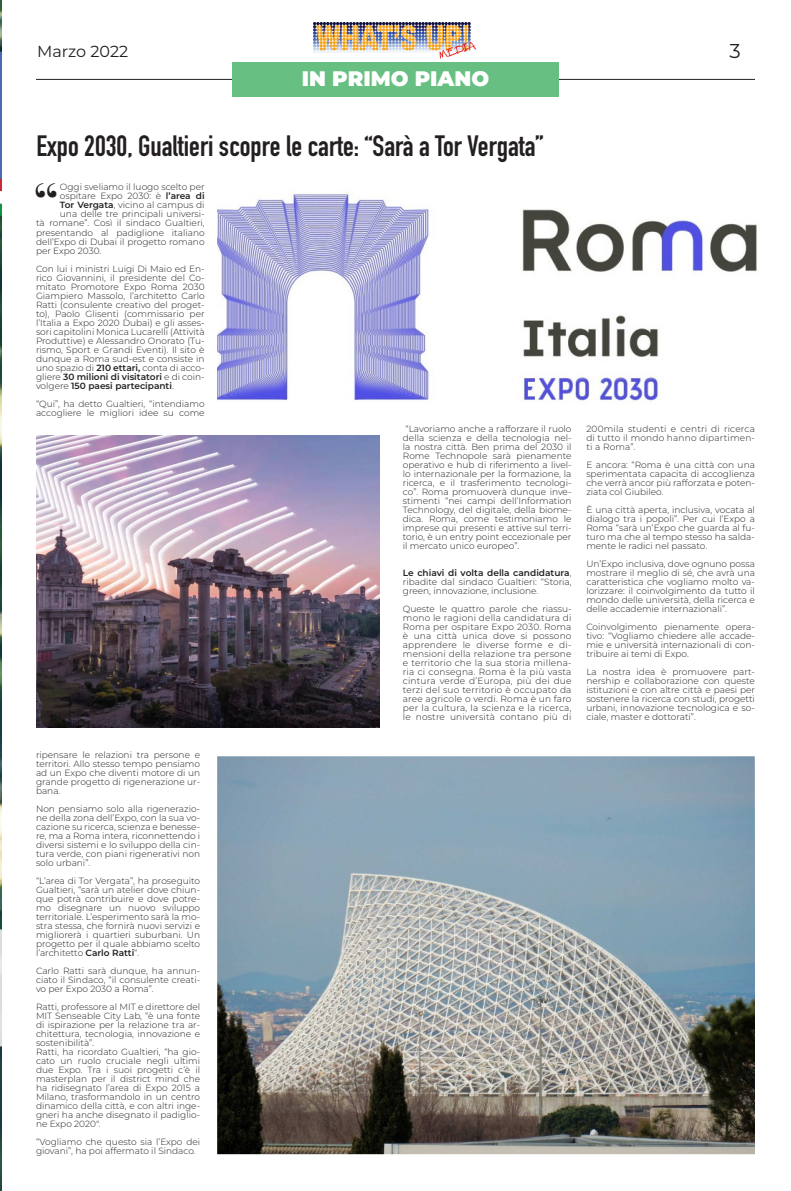
<style>
.page{position:relative;width:791px;height:1191px;background:#fff}
.page>*{position:absolute;margin:0;border:0;box-sizing:border-box;transform-origin:0 0}
.t1{font:700 48px "Bodoni Svty Two ITCTT";color:#231f20}
.t2{font:700 29px "DIN Condensed";color:#231f20}
.t3{font:900 21px "Montserrat";color:#fff}
.t4{font:20px "Montserrat";color:#231f20}
.t5{font:16px "Montserrat";color:#231f20}
.t6{font:300 9px/9px "Montserrat";color:#231f20;text-align:justify}
.s1{font-weight:600}
</style>
<div class="page">
<img style="left:217px;top:194px;width:540px;height:207px">
<img style="left:314px;top:23px;width:162px;height:36px">
<img style="left:0;top:0;width:1px;height:1191px">
<hr style="left:36px;top:79px;width:719px;height:1px;background:#231f20">
<img style="left:217px;top:756px;width:538px;height:398px">
<div style="left:232px;top:62px;width:326px;height:34px;background:#67c081"></div>
<img style="left:36px;top:435px;width:343px;height:292px">
<p class="t5" style="left:37px;top:40px;width:93px">Marzo 2022</p>
<p class="t4" style="left:729px;top:38px;width:13px">3</p>
<p class="t3" style="left:302px;top:63px;width:189px">IN PRIMO PIANO</p>
<p class="t2" style="left:36px;top:127px;width:508px">Expo 2030, Gualtieri scopre le carte: “Sarà a Tor Vergata”</p>
<p class="t1" style="left:33px;top:161px;width:28px">“</p>
<p class="t6" style="left:60px;top:182px;width:146px">Oggi sveliamo il luogo scelto per</p>
<p class="t6" style="left:60px;top:191px;width:146px">ospitare Expo 2030: è <span class="s1">l’area di</span></p>
<p class="t6" style="left:60px;top:200px;width:146px"><span class="s1">Tor Vergata</span>, vicino al campus di</p>
<p class="t6" style="left:60px;top:209px;width:146px">una delle tre principali universi-</p>
<p class="t6" style="left:36px;top:218px;width:170px">tà romane”. Così il sindaco Gualtieri,</p>
<p class="t6" style="left:36px;top:227px;width:170px">presentando al padiglione italiano</p>
<p class="t6" style="left:36px;top:236px;width:170px">dell’Expo di Dubai il progetto romano</p>
<p class="t6" style="left:36px;top:245px;width:67px">per Expo 2030.</p>
<p class="t6" style="left:36px;top:263px;width:170px">Con lui i ministri Luigi Di Maio ed En&shy;rico Giovannini, il presidente del Co&shy;mitato Promotore Expo Roma 2030<br>Giampiero Massolo, l’architetto Carlo Ratti (consulente creativo del proget&shy;to), Paolo Glisenti (commissario per l’Italia a Expo 2020 Dubai) e gli asses&shy;sori capitolini Monica Lucarelli (Attività Produttive) e Alessandro Onorato (Tu&shy;rismo, Sport e Grandi Eventi). Il sito è dunque a Roma sud-est e consiste in uno spazio di <span class="s1">210 ettari,</span> conta di acco&shy;gliere <span class="s1">30 milioni di visitatori</span> e di coin&shy;volgere <span class="s1">150 paesi partecipanti</span>.</p>
<p class="t6" style="left:36px;top:398px;width:170px">“Qui”, ha detto Gualtieri, “intendiamo accogliere le migliori idee su come</p>
<p class="t6" style="left:36px;top:749px;width:166px">ripensare le relazioni tra persone e territori. Allo stesso tempo pensiamo ad un Expo che diventi motore di un grande progetto di rigenerazione ur&shy;bana.</p>
<p class="t6" style="left:36px;top:803px;width:166px">Non pensiamo solo alla rigenerazio&shy;ne della zona dell’Expo, con la sua vo&shy;cazione su ricerca, scienza e benesse&shy;re, ma a Roma intera, riconnettendo i diversi sistemi e lo sviluppo della cin&shy;tura verde, con piani rigenerativi non solo urbani”.</p>
<p class="t6" style="left:36px;top:875px;width:166px">“L’area di Tor Vergata”, ha proseguito Gualtieri, “sarà un atelier dove chiun&shy;que potrà contribuire e dove potre&shy;mo disegnare un nuovo sviluppo territoriale. L’esperimento sarà la mo&shy;stra stessa, che fornirà nuovi servizi e migliorerà i quartieri suburbani. Un progetto per il quale abbiamo scelto l’architetto <span class="s1">Carlo Ratti</span>“.</p>
<p class="t6" style="left:36px;top:965px;width:166px">Carlo Ratti sarà dunque, ha annun&shy;ciato il Sindaco, “il consulente creati&shy;vo per Expo 2030 a Roma”.</p>
<p class="t6" style="left:36px;top:1001px;width:166px">Ratti, professore al MIT e direttore del MIT Senseable City Lab, “è una fonte di ispirazione per la relazione tra ar&shy;chitettura, tecnologia, innovazione e sostenibilità”.</p>
<p class="t6" style="left:36px;top:1046px;width:166px">Ratti, ha ricordato Gualtieri, “ha gio&shy;cato un ruolo cruciale negli ultimi due Expo. Tra i suoi progetti c’è il masterplan per il district mind che ha ridisegnato l’area di Expo 2015 a Milano, trasformandolo in un centro dinamico della città, e con altri inge&shy;gneri ha anche disegnato il padiglio&shy;ne Expo 2020″.</p>
<p class="t6" style="left:36px;top:1136px;width:166px">“Vogliamo che questo sia l’Expo dei giovani”, ha poi affermato il Sindaco.</p>
<p class="t6" style="left:403px;top:424px;width:170px">“Lavoriamo anche a rafforzare il ruolo della scienza e della tecnologia nel&shy;la nostra città. Ben prima del 2030 il Rome Technopole sarà pienamente operativo e hub di riferimento a livel&shy;lo internazionale per la formazione, la ricerca, e il trasferimento tecnologi&shy;co”. Roma promuoverà dunque inve&shy;stimenti “nei campi dell’Information Technology, del digitale, della biome&shy;dica. Roma, come testimoniamo le imprese qui presenti e attive sul terri&shy;torio, è un entry point eccezionale per il mercato unico europeo”.</p>
<p class="t6" style="left:403px;top:568px;width:170px"><span class="s1">Le chiavi di volta della candidatura</span>, ribadite dal sindaco Gualtieri: “Storia, green, innovazione, inclusione.</p>
<p class="t6" style="left:403px;top:604px;width:170px">Queste le quattro parole che riassu&shy;mono le ragioni della candidatura di Roma per ospitare Expo 2030. Roma è una città unica dove si possono apprendere le diverse forme e di&shy;mensioni della relazione tra persone e territorio che la sua storia millena&shy;ria ci consegna. Roma è la più vasta cintura verde d’Europa, più dei due terzi del suo territorio è occupato da aree agricole o verdi. Roma è un faro per la cultura, la scienza e la ricerca, le nostre università contano più di</p>
<p class="t6" style="left:586px;top:424px;width:170px">200mila studenti e centri di ricerca di tutto il mondo hanno dipartimen&shy;ti a Roma”.</p>
<p class="t6" style="left:586px;top:460px;width:170px">E ancora: “Roma è una città con una sperimentata capacita di accoglienza che verrà ancor più rafforzata e poten&shy;ziata col Giubileo.</p>
<p class="t6" style="left:586px;top:505px;width:170px">È una città aperta, inclusiva, vocata al dialogo tra i popoli”. Per cui l’Expo a Roma “sarà un’Expo che guarda al fu&shy;turo ma che al tempo stesso ha salda&shy;mente le radici nel passato.</p>
<p class="t6" style="left:586px;top:559px;width:170px">Un’Expo inclusiva, dove ognuno possa mostrare il meglio di sé, che avrà una caratteristica che vogliamo molto va&shy;lorizzare: il coinvolgimento da tutto il mondo delle università, della ricerca e delle accademie internazionali”.</p>
<p class="t6" style="left:586px;top:622px;width:170px">Coinvolgimento pienamente opera&shy;tivo: “Vogliamo chiedere alle accade&shy;mie e università internazionali di con&shy;tribuire ai temi di Expo.</p>
<p class="t6" style="left:586px;top:667px;width:170px">La nostra idea è promuovere part&shy;nership e collaborazione con queste istituzioni e con altre città e paesi per sostenere la ricerca con studi, progetti urbani, innovazione tecnologica e so&shy;ciale, master e dottorati”.</p>
</div>
